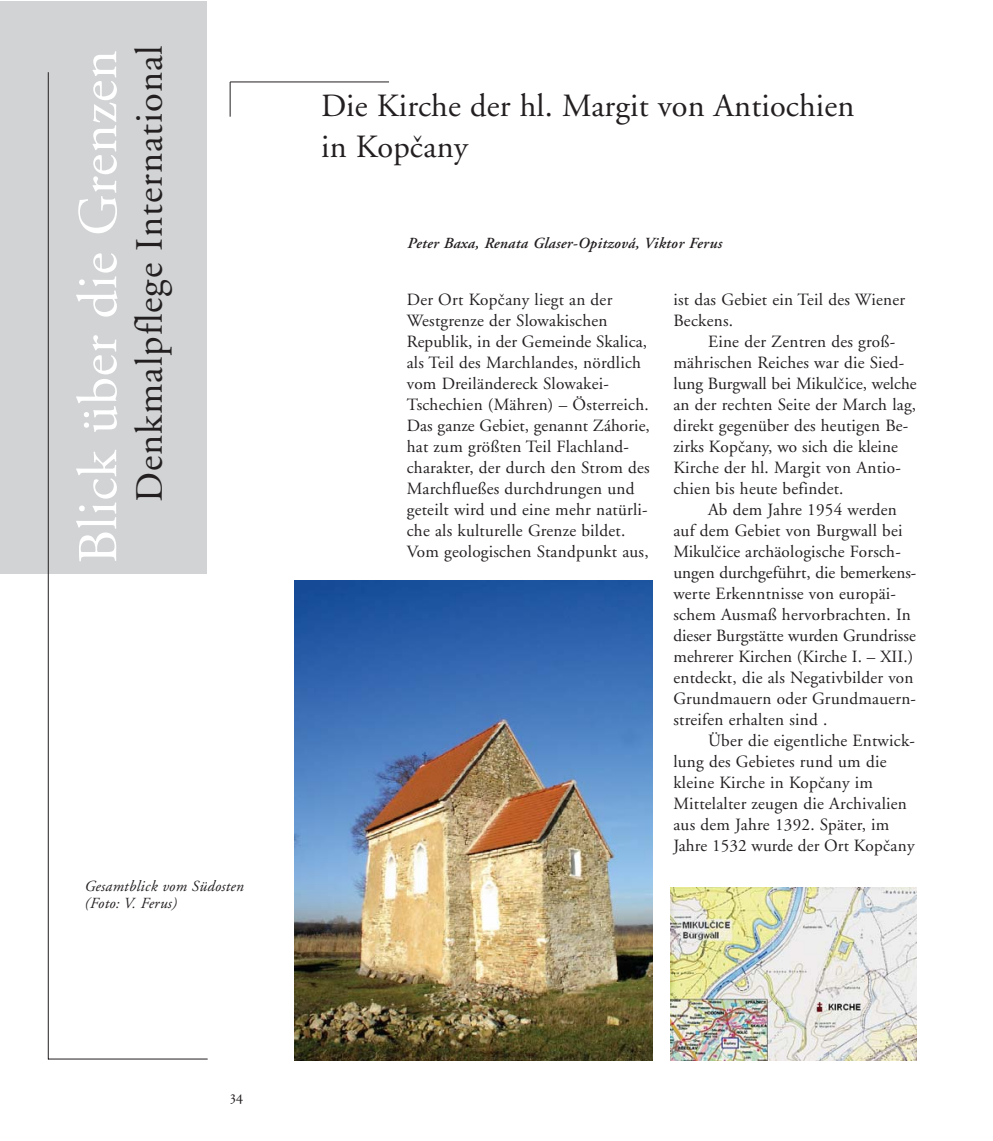
<style>
.page{position:relative;width:993px;height:1141px;background:#fff}
.page>*{position:absolute;margin:0;border:0;box-sizing:border-box;transform-origin:0 0}
.t1{font:56px "Adobe Garamond";letter-spacing:.01em;color:#fff}
.t2{font:38.5px "Adobe Garamond";letter-spacing:.025em;color:#231f20}
.t3{font:32.38px/40.2px "Adobe Garamond";letter-spacing:.005em;color:#231f20}
.t4{font:17.15px/21px "Adobe Garamond";letter-spacing:.015em;color:#231f20}
.t5{font:italic 600 15.4px "Adobe Garamond";letter-spacing:.02em;color:#231f20}
.t6{font:italic 15.4px/16.1px "Adobe Garamond";letter-spacing:.02em;color:#231f20}
.t7{font:15.4px "Adobe Garamond Exp";color:#231f20}
</style>
<div class="page">
<div style="left:0;top:2px;width:207px;height:572px;background:#d1d3d4"></div>
<hr style="left:48px;top:72px;width:1px;height:987px;background:#231f20">
<hr style="left:48px;top:1059px;width:159px;height:1px;background:#231f20">
<img style="left:670px;top:888px;width:246px;height:173px">
<img style="left:294px;top:581px;width:358px;height:480px">
<hr style="left:230px;top:82px;width:159px;height:1px;background:#231f20">
<hr style="left:230px;top:82px;width:1px;height:35px;background:#231f20">
<h1 class="t1" style="left:76px;top:564px;width:515px;rotate:-90deg">Blick über die Grenzen</h1>
<h2 class="t2" style="left:134px;top:502px;width:458px;rotate:-90deg">Denkmalpflege International</h2>
<p class="t6" style="left:84px;top:880px;width:160px">Gesamtblick vom Südosten (Foto: V. Ferus)</p>
<p class="t7" style="left:230px;top:1090px;width:15px">34</p>
<h3 class="t3" style="left:321px;top:89px;width:534px">Die Kirche der hl. Margit von Antiochien in Kopcˇany</h3>
<p class="t5" style="left:406px;top:237px;width:316px">Peter Baxa, Renata Glaser-Opitzová, Viktor Ferus</p>
<p class="t4" style="left:406px;top:291px;width:244px">Der Ort Kopcˇany liegt an der Westgrenze der Slowakischen Republik, in der Gemeinde Skalica, als Teil des Marchlandes, nördlich vom Dreiländereck Slowakei-Tschechien (Mähren) – Österreich.<br>Das ganze Gebiet, genannt Záhorie, hat zum größten Teil Flachland&shy;charakter, der durch den Strom des Marchflueßes durchdrungen und geteilt wird und eine mehr natürli&shy;che als kulturelle Grenze bildet.<br>Vom geologischen Standpunkt aus,</p>
<p class="t4" style="left:673px;top:291px;width:233px">ist das Gebiet ein Teil des Wiener<br>Beckens.</p>
<p class="t4" style="left:673px;top:333px;width:245px;text-indent:35px">Eine der Zentren des groß&shy;mährischen Reiches war die Sied&shy;lung Burgwall bei Mikulcˇice, welche an der rechten Seite der March lag, direkt gegenüber des heutigen Be&shy;zirks Kopcˇany, wo sich die kleine<br>Kirche der hl. Margit von Antio&shy;chien bis heute befindet.</p>
<p class="t4" style="left:673px;top:501px;width:244px;text-indent:35px">Ab dem Jahre 1954 werden auf dem Gebiet von Burgwall bei<br>Mikulcˇice archäologische Forsch&shy;ungen durchgeführt, die bemerkens&shy;werte Erkenntnisse von europäi&shy;schem Ausmaß hervorbrachten. In dieser Burgstätte wurden Grundrisse mehrerer Kirchen (Kirche I. – XII.) entdeckt, die als Negativbilder von<br>Grundmauern oder Grundmauern&shy;streifen erhalten sind .</p>
<p class="t4" style="left:673px;top:732px;width:243px;text-indent:35px">Über die eigentliche Entwick&shy;lung des Gebietes rund um die kleine Kirche in Kopcˇany im<br>Mittelalter zeugen die Archivalien aus dem Jahre 1392. Später, im<br>Jahre 1532 wurde der Ort Kopcˇany</p>
</div>
